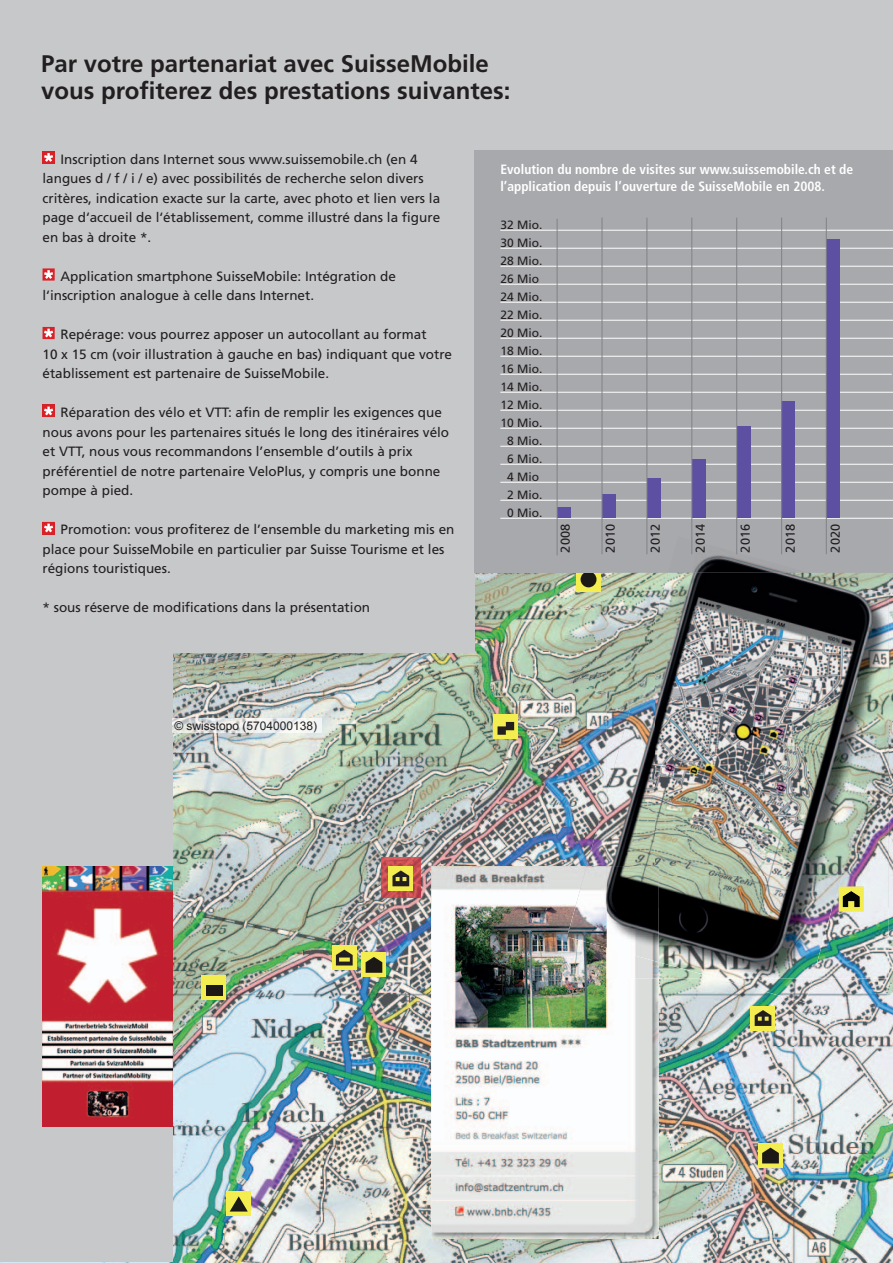
<style>
.page{position:relative;width:893px;height:1263px;background:#fff}
.page>*{position:absolute;margin:0;border:0;box-sizing:border-box;transform-origin:0 0}
.t1{font:700 24px/27px "Frutiger LT Pro";color:#231f20}
.t2{font:13.5px/19.5px "Frutiger LT Pro";color:#231f20}
.t3{font:700 condensed 13.5px/16.5px "Frutiger LT Pro";color:#fff}
.t4{font:12.75px "Frutiger LT Pro";color:#231f20}
.t5{font:12px/18px "Frutiger LT Pro";color:#231f20;text-align:center}
.t6{font:12px "Arial";color:#231f20}
</style>
<div class="page">
<div style="left:71px;top:0;width:822px;height:908px;background:#c7c8ca"></div>
<img style="left:0;top:572px;width:893px;height:691px">
<div style="left:0;top:0;width:475px;height:652px;background:#c7c8ca"></div>
<div style="left:0;top:643px;width:172px;height:619px;background:#c7c8ca"></div>
<div style="left:226px;top:1191px;width:25px;height:25px;background:#f3ed50"></div>
<svg style="left:230px;top:1196px;width:18px;height:15px"></svg>
<div style="left:201px;top:975px;width:25px;height:25px;background:#f3ed50"></div>
<div style="left:206px;top:985px;width:17px;height:10px;background:#1b1815"></div>
<div style="left:493px;top:714px;width:25px;height:25px;background:#f3ed50"></div>
<svg style="left:497px;top:722px;width:17px;height:13px"></svg>
<div style="left:361px;top:952px;width:25px;height:25px;background:#f3ed50"></div>
<svg style="left:366px;top:957px;width:16px;height:16px"></svg>
<svg style="left:576px;top:572px;width:25px;height:20px"></svg>
<div style="left:581px;top:571px;width:15px;height:16px;background:#1b1815;border-radius:50%"></div>
<div style="left:750px;top:1006px;width:25px;height:24px;background:#f3ed50"></div>
<svg style="left:755px;top:1010px;width:16px;height:16px"></svg>
<div style="left:758px;top:1143px;width:25px;height:25px;background:#f3ed50"></div>
<svg style="left:762px;top:1147px;width:17px;height:16px"></svg>
<div style="left:332px;top:945px;width:25px;height:25px;background:#f3ed50"></div>
<svg style="left:336px;top:950px;width:17px;height:15px"></svg>
<div style="left:475px;top:150px;width:418px;height:422px;background:#a8a9ad"></div>
<img style="left:431px;top:866px;width:228px;height:373px">
<img style="left:381px;top:858px;width:40px;height:39px">
<div style="left:388px;top:866px;width:25px;height:25px;background:#f3ed50"></div>
<svg style="left:392px;top:870px;width:17px;height:16px"></svg>
<img style="left:173px;top:719px;width:148px;height:14px">
<div style="left:43px;top:151px;width:12px;height:13px;background:#d1232a"></div>
<div style="left:43px;top:151px;width:12px;height:12px;background:#da2128"></div>
<svg style="left:44px;top:153px;width:9px;height:9px"></svg>
<div style="left:43px;top:268px;width:12px;height:13px;background:#da2128"></div>
<svg style="left:44px;top:270px;width:9px;height:9px"></svg>
<svg style="left:43px;top:327px;width:12px;height:12px"></svg>
<svg style="left:44px;top:329px;width:9px;height:8px"></svg>
<svg style="left:43px;top:405px;width:12px;height:12px"></svg>
<svg style="left:44px;top:407px;width:9px;height:8px"></svg>
<svg style="left:43px;top:522px;width:12px;height:12px"></svg>
<svg style="left:44px;top:524px;width:9px;height:8px"></svg>
<img style="left:842px;top:877px;width:47px;height:101px">
<img style="left:842px;top:887px;width:22px;height:24px">
<img style="left:843px;top:891px;width:16px;height:16px">
<img style="left:607px;top:572px;width:46px;height:51px">
<img style="left:587px;top:793px;width:226px;height:210px">
<img style="left:567px;top:866px;width:40px;height:82px">
<img style="left:889px;top:594px;width:4px;height:110px">
<img style="left:692px;top:536px;width:48px;height:23px">
<img style="left:653px;top:572px;width:236px;height:305px">
<img style="left:607px;top:623px;width:47px;height:243px">
<img style="left:653px;top:877px;width:189px;height:101px">
<img style="left:693px;top:559px;width:94px;height:13px">
<img style="left:607px;top:866px;width:52px;height:96px">
<hr style="left:500px;top:230px;width:393px;height:1px;background:#fff">
<hr style="left:500px;top:248px;width:393px;height:1px;background:#fff">
<hr style="left:500px;top:266px;width:393px;height:1px;background:#fff">
<hr style="left:500px;top:284px;width:393px;height:1px;background:#fff">
<hr style="left:500px;top:302px;width:393px;height:1px;background:#fff">
<hr style="left:500px;top:320px;width:393px;height:1px;background:#fff">
<hr style="left:500px;top:338px;width:393px;height:1px;background:#fff">
<hr style="left:500px;top:356px;width:393px;height:1px;background:#fff">
<hr style="left:500px;top:374px;width:392px;height:1px;background:#fff">
<hr style="left:500px;top:392px;width:393px;height:1px;background:#fff">
<hr style="left:500px;top:410px;width:393px;height:1px;background:#fff">
<hr style="left:500px;top:428px;width:393px;height:1px;background:#fff">
<hr style="left:500px;top:446px;width:393px;height:1px;background:#fff">
<hr style="left:500px;top:464px;width:393px;height:1px;background:#fff">
<hr style="left:500px;top:482px;width:393px;height:1px;background:#fff">
<hr style="left:500px;top:500px;width:393px;height:1px;background:#fff">
<hr style="left:500px;top:518px;width:393px;height:1px;background:#fff">
<div style="left:558px;top:507px;width:13px;height:11px;background:#5d4fa1"></div>
<div style="left:602px;top:494px;width:14px;height:24px;background:#5d4fa1"></div>
<div style="left:647px;top:478px;width:14px;height:40px;background:#5d4fa1"></div>
<div style="left:692px;top:459px;width:14px;height:59px;background:#5d4fa1"></div>
<div style="left:737px;top:426px;width:14px;height:92px;background:#5d4fa1"></div>
<div style="left:781px;top:401px;width:14px;height:117px;background:#5d4fa1"></div>
<div style="left:826px;top:239px;width:14px;height:279px;background:#5d4fa1"></div>
<hr style="left:557px;top:219px;width:1px;height:336px;background:#808285">
<hr style="left:601px;top:218px;width:1px;height:336px;background:#808285">
<hr style="left:646px;top:218px;width:1px;height:336px;background:#808285">
<hr style="left:691px;top:218px;width:1px;height:336px;background:#808285">
<hr style="left:736px;top:218px;width:1px;height:336px;background:#808285">
<hr style="left:781px;top:218px;width:1px;height:336px;background:#808285">
<hr style="left:826px;top:218px;width:1px;height:336px;background:#808285">
<img style="left:43px;top:866px;width:129px;height:260px">
<img style="left:88px;top:1091px;width:40px;height:25px;border-radius:3px">
<h1 class="t1" style="left:41px;top:50px;width:471px">Par votre partenariat avec SuisseMobile vous profiterez des prestations suivantes:</h1>
<p class="t2" style="left:43px;top:150px;width:399px;text-indent:18px">Inscription dans Internet sous www.suissemobile.ch (en 4 langues d / f / i / e) avec possibilités de recherche selon divers critères, indication exacte sur la carte, avec photo et lien vers la page d‘accueil de l‘établissement, comme illustré dans la figure en bas à droite *.</p>
<p class="t2" style="left:43px;top:267px;width:355px;text-indent:18px">Application smartphone SuisseMobile: Intégration de l‘inscription analogue à celle dans Internet.</p>
<p class="t2" style="left:43px;top:325px;width:411px;text-indent:18px">Repérage: vous pourrez apposer un autocollant au format<br>10 x 15 cm (voir illustration à gauche en bas) indiquant que votre établissement est partenaire de SuisseMobile.</p>
<p class="t2" style="left:43px;top:403px;width:408px;text-indent:18px">Réparation des vélo et VTT: afin de remplir les exigences que nous avons pour les partenaires situés le long des itinéraires vélo et VTT, nous vous recommandons l’ensemble d’outils à prix préférentiel de notre partenaire VeloPlus, y compris une bonne pompe à pied.</p>
<p class="t2" style="left:43px;top:520px;width:413px;text-indent:18px">Promotion: vous profiterez de l’ensemble du marketing mis en place pour SuisseMobile en particulier par Suisse Tourisme et les régions touristiques.</p>
<p class="t2" style="left:43px;top:598px;width:329px">* sous réserve de modifications dans la présentation</p>
<p class="t6" style="left:174px;top:719px;width:144px">© swisstopo (5704000138)</p>
<p class="t3" style="left:500px;top:161px;width:354px">Evolution du nombre de visites sur www.suissemobile.ch et de l’application depuis l’ouverture de SuisseMobile en 2008.</p>
<p class="t5" style="left:500px;top:216px;width:44px">32 Mio.<br>30 Mio.<br>28 Mio.<br>26 Mio<br>24 Mio.<br>22 Mio.<br>20 Mio.<br>18 Mio.<br>16 Mio.<br>14 Mio.<br>12 Mio.<br>10 Mio.<br>8 Mio.<br>6 Mio.<br>4 Mio<br>2 Mio.<br>0 Mio.</p>
<p class="t4" style="left:559px;top:552px;width:30px;rotate:-90deg">2008</p>
<p class="t4" style="left:604px;top:552px;width:30px;rotate:-90deg">2010</p>
<p class="t4" style="left:649px;top:552px;width:30px;rotate:-90deg">2012</p>
<p class="t4" style="left:694px;top:552px;width:30px;rotate:-90deg">2014</p>
<p class="t4" style="left:739px;top:552px;width:30px;rotate:-90deg">2016</p>
<p class="t4" style="left:784px;top:552px;width:30px;rotate:-90deg">2018</p>
<p class="t4" style="left:829px;top:552px;width:30px;rotate:-90deg">2020</p>
</div>
